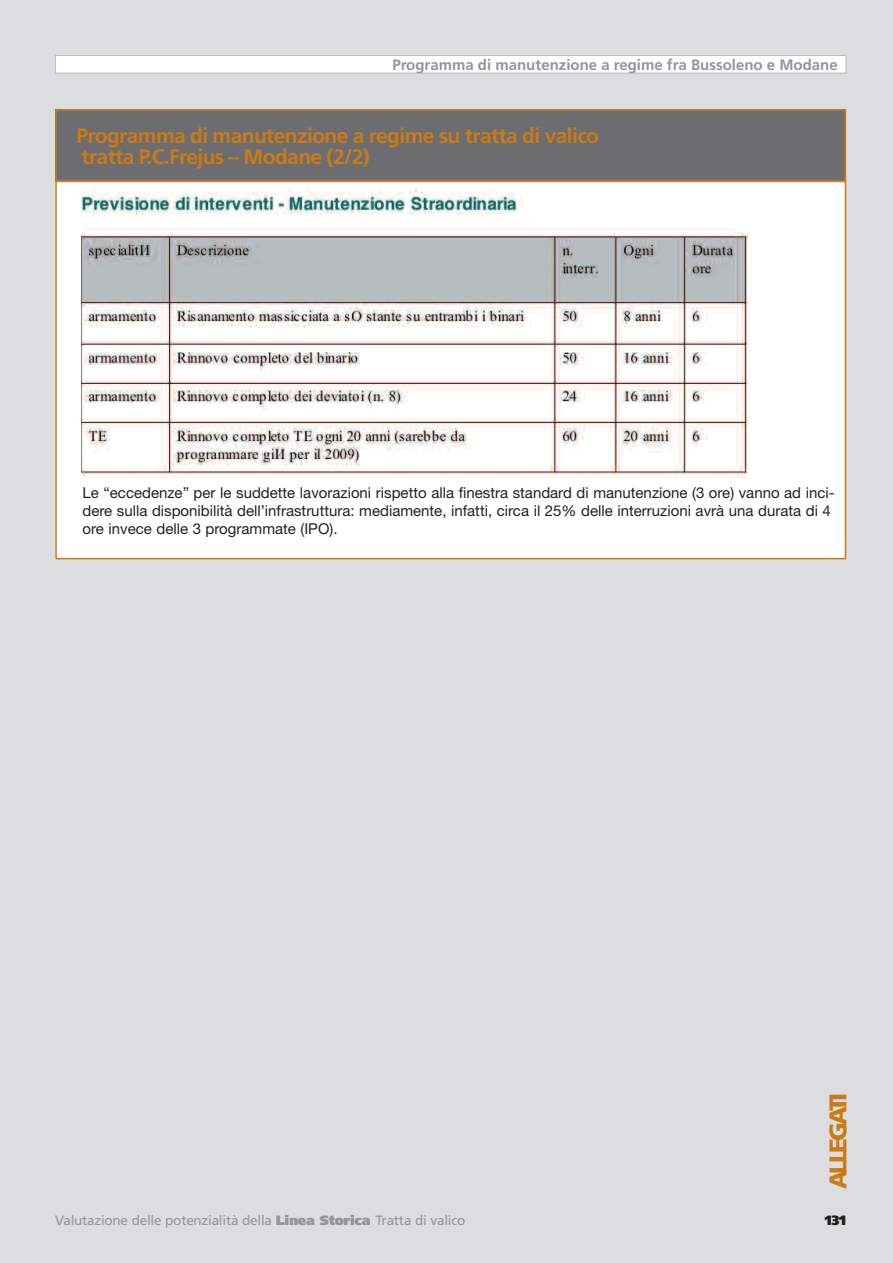
<style>
.page{position:relative;width:893px;height:1263px;background:#dcdddf}
.page>*{position:absolute;margin:0;border:0;box-sizing:border-box;transform-origin:0 0}
.t1{font:900 24.15px "Frutiger";letter-spacing:-.125em;color:#cb7a16}
.t2{font:700 21px/21px "Frutiger";letter-spacing:-.03em;color:#cb7a16}
.t3{font:15px/18px "Helvetica Neue";color:#231f20}
.t4{font:700 15px "Frutiger";color:#939598}
.t5{font:13.5px "Frutiger";letter-spacing:-.015em;color:#939598}
.t6{font:900 13.5px "Frutiger";color:#231f20}
.s1{font-weight:900}
</style>
<div class="page">
<div style="left:55px;top:183px;width:791px;height:375px;background:#fff"></div>
<div style="left:55px;top:109px;width:791px;height:72px;background:#6c6d70"></div>
<div style="left:55px;top:109px;width:791px;height:450px;border:2px solid #cb7a16"></div>
<hr style="left:55px;top:180px;width:791px;height:2px;background:#cb7a16">
<img style="left:82px;top:189px;width:667px;height:289px">
<div style="left:56px;top:56px;width:790px;height:17px;background:#fff"></div>
<div style="left:55px;top:55px;width:791px;height:18px;border:1px solid #bcbdc0"></div>
<p class="t4" style="left:392px;top:58px;width:447px">Programma di manutenzione a regime fra Bussoleno e Modane</p>
<h2 class="t2" style="left:77px;top:127px;width:524px">Programma di manutenzione a regime su tratta di valico tratta P.C.Frejus – Modane (2/2)</h2>
<p class="t3" style="left:83px;top:485px;width:754px">Le “eccedenze” per le suddette lavorazioni rispetto alla finestra standard di manutenzione (3 ore) vanno ad inci&shy;dere sulla disponibilità dell’infrastruttura: mediamente, infatti, circa il 25% delle interruzioni avrà una durata di 4 ore invece delle 3 programmate (IPO).</p>
<h1 class="t1" style="left:828px;top:1189px;width:98px;rotate:-90deg">ALLEGATI</h1>
<p class="t5" style="left:55px;top:1215px;width:412px">Valutazione delle potenzialità della <span class="s1">Linea Storica</span> Tratta di valico</p>
<p class="t6" style="left:825px;top:1215px;width:23px">131</p>
</div>
